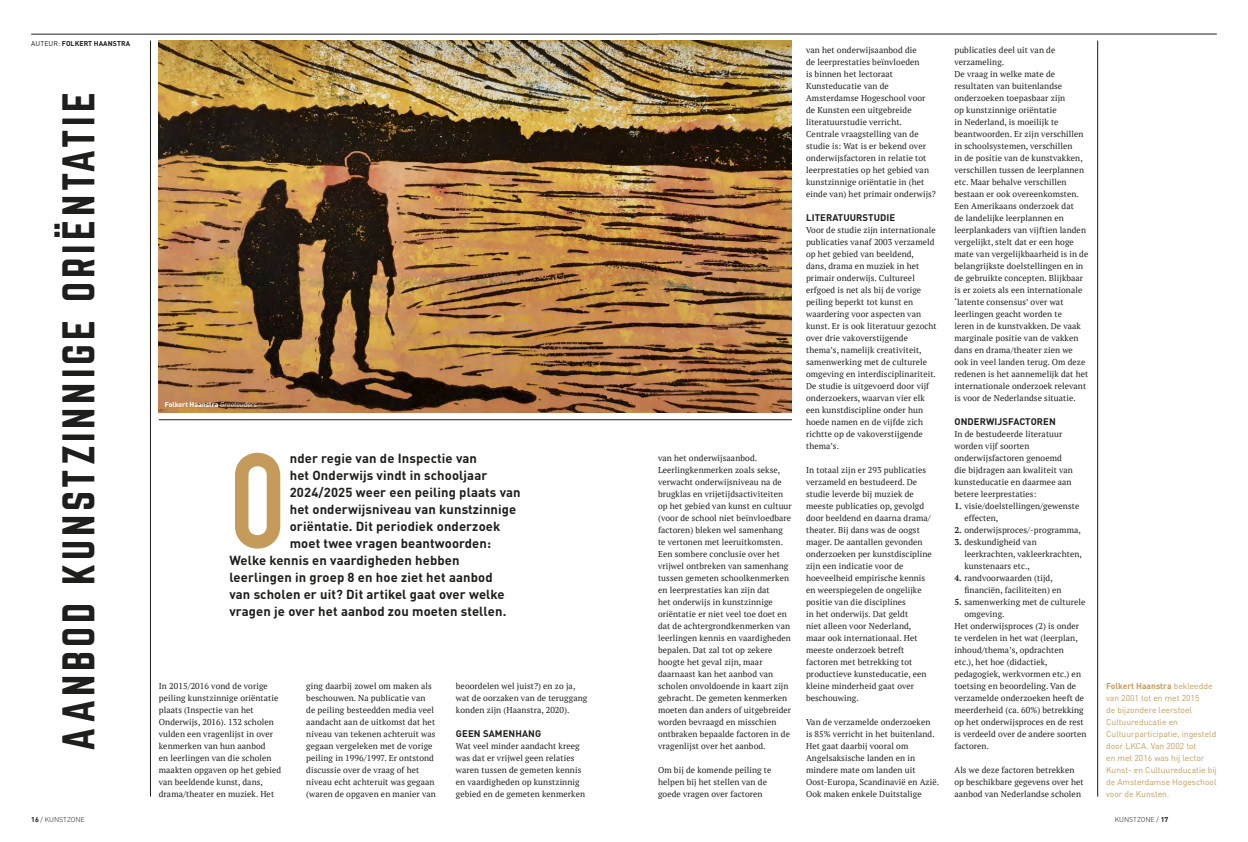
<style>
.page{position:relative;width:1248px;height:842px;background:#fff}
.page>*{position:absolute;margin:0;border:0;box-sizing:border-box;transform-origin:0 0}
.t1{font:700 132.4px "DIN Condensed";color:#c59b5c}
.t2{font:40px "Norwester";letter-spacing:.1em;color:#1e1e1c}
.t3{font:700 13px "DINOT";letter-spacing:.01em;color:#1e1e1c}
.t4{font:700 9.5px "DINOT";letter-spacing:.01em;color:#1e1e1c}
.t5{font:8.5px/12px "PT Serif";letter-spacing:.01em;color:#1e1e1c}
.t6{font:8.5px/12px "DINOT";color:#c59b5c}
.t7{font:700 7px "DINOT";color:#fff}
.t8{font:300 7px "DINOT";color:#1e1e1c}
.t9{font:700 7px "DINOT";letter-spacing:.01em;color:#1e1e1c}
.s1{font-weight:400}
.s2{font-weight:400;font-style:italic}
.s3{font-weight:700}
</style>
<div class="page">
<img style="left:159px;top:41px;width:632px;height:372px">
<hr style="left:1097px;top:41px;width:1px;height:756px;background:#1e1e1c">
<hr style="left:658px;top:34px;width:558px;height:1px;background:#1e1e1c">
<hr style="left:150px;top:41px;width:1px;height:756px;background:#1e1e1c">
<hr style="left:31px;top:34px;width:627px;height:1px;background:#1e1e1c">
<hr style="left:159px;top:420px;width:632px;height:1px;background:#1e1e1c">
<p class="t9" style="left:31px;top:38px;width:100px"><span class="s1">AUTEUR:</span> FOLKERT HAANSTRA</p>
<h2 class="t2" style="left:59px;top:751px;width:660px;rotate:-90deg">AANBOD KUNSTZINNIGE ORIENTATIE</h2>
<h2 class="t2" style="left:25px;top:239px;width:19px;rotate:-90deg">..</h2>
<p class="t7" style="left:165px;top:399px;width:94px">Folkert Haanstra <span class="s2">Grootouders</span></p>
<h1 class="t1" style="left:229px;top:412px;width:58px">O</h1>
<h3 class="t3" style="left:290px;top:448px;width:189px">nder regie van de Inspectie van</h3>
<h3 class="t3" style="left:290px;top:465px;width:199px">het Onderwijs vindt in schooljaar</h3>
<h3 class="t3" style="left:290px;top:482px;width:232px">2024/2025 weer een peiling plaats van</h3>
<h3 class="t3" style="left:290px;top:499px;width:228px">het onderwijsniveau van kunstzinnige</h3>
<h3 class="t3" style="left:290px;top:516px;width:212px">oriëntatie. Dit periodiek onderzoek</h3>
<h3 class="t3" style="left:290px;top:533px;width:203px">moet twee vragen beantwoorden:</h3>
<h3 class="t3" style="left:229px;top:550px;width:232px">Welke kennis en vaardigheden hebben</h3>
<h3 class="t3" style="left:229px;top:567px;width:265px">leerlingen in groep 8 en hoe ziet het aanbod</h3>
<h3 class="t3" style="left:229px;top:584px;width:277px">van scholen er uit? Dit artikel gaat over welke</h3>
<h3 class="t3" style="left:229px;top:601px;width:278px">vragen je over het aanbod zou moeten stellen.</h3>
<p class="t5" style="left:159px;top:679px;width:124px">In 2015/2016 vond de vorige peiling kunstzinnige oriëntatie plaats (Inspectie van het<br>Onderwijs, 2016). 132 scholen vulden een vragenlijst in over kenmerken van hun aanbod<br>en leerlingen van die scholen maakten opgaven op het gebied van beeldende kunst, dans, drama/theater en muziek. Het</p>
<p class="t5" style="left:306px;top:679px;width:131px">ging daarbij zowel om maken als beschouwen. Na publicatie van de peiling besteedden media veel aandacht aan de uitkomst dat het niveau van tekenen achteruit was gegaan vergeleken met de vorige peiling in 1996/1997. Er ontstond discussie over de vraag of het niveau echt achteruit was gegaan (waren de opgaven en manier van</p>
<p class="t5" style="left:456px;top:679px;width:133px">beoordelen wel juist?) en zo ja, wat de oorzaken van de teruggang konden zijn (Haanstra, 2020).</p>
<p class="t4" style="left:456px;top:726px;width:87px">GEEN SAMENHANG</p>
<p class="t5" style="left:456px;top:739px;width:131px">Wat veel minder aandacht kreeg was dat er vrijwel geen relaties waren tussen de gemeten kennis en vaardigheden op kunstzinnig gebied en de gemeten kenmerken</p>
<p class="t5" style="left:658px;top:451px;width:135px">van het onderwijsaanbod.<br>Leerlingkenmerken zoals sekse, verwacht onderwijsniveau na de brugklas en vrijetijdsactiviteiten op het gebied van kunst en cultuur (voor de school niet beïnvloedbare factoren) bleken wel samenhang te vertonen met leeruitkomsten.<br>Een sombere conclusie over het vrijwel ontbreken van samenhang tussen gemeten schoolkenmerken en leerprestaties kan zijn dat<br>het onderwijs in kunstzinnige oriëntatie er niet veel toe doet en dat de achtergrondkenmerken van leerlingen kennis en vaardigheden bepalen. Dat zal tot op zekere hoogte het geval zijn, maar daarnaast kan het aanbod van scholen onvoldoende in kaart zijn gebracht. De gemeten kenmerken moeten dan anders of uitgebreider worden bevraagd en misschien ontbraken bepaalde factoren in de vragenlijst over het aanbod.</p>
<p class="t5" style="left:658px;top:763px;width:115px">Om bij de komende peiling te helpen bij het stellen van de goede vragen over factoren</p>
<p class="t5" style="left:806px;top:43px;width:131px">van het onderwijsaanbod die<br>de leerprestaties beïnvloeden<br>is binnen het lectoraat<br>Kunsteducatie van de<br>Amsterdamse Hogeschool voor de Kunsten een uitgebreide literatuurstudie verricht.<br>Centrale vraagstelling van de studie is: Wat is er bekend over onderwijsfactoren in relatie tot leerprestaties op het gebied van kunstzinnige oriëntatie in (het einde van) het primair onderwijs?</p>
<p class="t4" style="left:806px;top:210px;width:91px">LITERATUURSTUDIE</p>
<p class="t5" style="left:806px;top:223px;width:132px">Voor de studie zijn internationale publicaties vanaf 2003 verzameld op het gebied van beeldend,<br>dans, drama en muziek in het primair onderwijs. Cultureel erfgoed is net als bij de vorige peiling beperkt tot kunst en waardering voor aspecten van kunst. Er is ook literatuur gezocht over drie vakoverstijgende thema’s, namelijk creativiteit, samenwerking met de culturele omgeving en interdisciplinariteit.<br>De studie is uitgevoerd door vijf onderzoekers, waarvan vier elk een kunstdiscipline onder hun hoede namen en de vijfde zich richtte op de vakoverstijgende thema’s.</p>
<p class="t5" style="left:806px;top:463px;width:127px">In totaal zijn er 293 publicaties verzameld en bestudeerd. De studie leverde bij muziek de meeste publicaties op, gevolgd door beeldend en daarna drama/ theater. Bij dans was de oogst mager. De aantallen gevonden onderzoeken per kunstdiscipline zijn een indicatie voor de hoeveelheid empirische kennis en weerspiegelen de ongelijke positie van die disciplines<br>in het onderwijs. Dat geldt<br>niet alleen voor Nederland, maar ook internationaal. Het meeste onderzoek betreft factoren met betrekking tot productieve kunsteducatie, een kleine minderheid gaat over beschouwing.</p>
<p class="t5" style="left:806px;top:716px;width:135px">Van de verzamelde onderzoeken<br>is 85% verricht in het buitenland.<br>Het gaat daarbij vooral om<br>Angelsaksische landen en in mindere mate om landen uit<br>Oost-Europa, Scandinavië en Azië.<br>Ook maken enkele Duitstalige</p>
<p class="t5" style="left:954px;top:44px;width:135px">publicaties deel uit van de verzameling.<br>De vraag in welke mate de resultaten van buitenlandse onderzoeken toepasbaar zijn<br>op kunstzinnige oriëntatie<br>in Nederland, is moeilijk te beantwoorden. Er zijn verschillen in schoolsystemen, verschillen<br>in de positie van de kunstvakken, verschillen tussen de leerplannen etc. Maar behalve verschillen bestaan er ook overeenkomsten.<br>Een Amerikaans onderzoek dat<br>de landelijke leerplannen en leerplankaders van vijftien landen vergelijkt, stelt dat er een hoge mate van vergelijkbaarheid is in de belangrijkste doelstellingen en in de gebruikte concepten. Blijkbaar is er zoiets als een internationale ‘latente consensus’ over wat leerlingen geacht worden te<br>leren in de kunstvakken. De vaak marginale positie van de vakken dans en drama/theater zien we ook in veel landen terug. Om deze redenen is het aannemelijk dat het internationale onderzoek relevant is voor de Nederlandse situatie.</p>
<p class="t4" style="left:954px;top:414px;width:103px">ONDERWIJSFACTOREN</p>
<p class="t5" style="left:954px;top:427px;width:120px">In de bestudeerde literatuur worden vijf soorten onderwijsfactoren genoemd die bijdragen aan kwaliteit van kunsteducatie en daarmee aan betere leerprestaties:</p>
<p class="t5" style="left:964px;top:499px;width:116px;text-indent:-10px"><span class="s3">1.</span> visie/doelstellingen/gewenste effecten,</p>
<p class="t5" style="left:954px;top:523px;width:128px"><span class="s3">2.</span> onderwijsproces/-programma,</p>
<p class="t5" style="left:964px;top:535px;width:119px;text-indent:-10px"><span class="s3">3.</span> deskundigheid van leerkrachten, vakleerkrachten, kunstenaars etc.,</p>
<p class="t5" style="left:964px;top:571px;width:99px;text-indent:-10px"><span class="s3">4.</span> randvoorwaarden (tijd, financiën, faciliteiten) en</p>
<p class="t5" style="left:954px;top:595px;width:132px"><span class="s3">5.</span> samenwerking met de culturele</p>
<p class="t5" style="left:964px;top:607px;width:42px">omgeving.</p>
<p class="t5" style="left:954px;top:619px;width:126px">Het onderwijsproces (2) is onder</p>
<p class="t5" style="left:954px;top:631px;width:125px">te verdelen in het wat (leerplan,</p>
<p class="t5" style="left:954px;top:643px;width:111px">inhoud/thema’s, opdrachten</p>
<p class="t5" style="left:954px;top:655px;width:95px">etc.), het hoe (didactiek,</p>
<p class="t5" style="left:954px;top:667px;width:128px">pedagogiek, werkvormen etc.) en</p>
<p class="t5" style="left:954px;top:679px;width:123px">toetsing en beoordeling. Van de</p>
<p class="t5" style="left:954px;top:691px;width:131px">verzamelde onderzoeken heeft de</p>
<p class="t5" style="left:954px;top:703px;width:131px">meerderheid (ca. 60%) betrekking</p>
<p class="t5" style="left:954px;top:715px;width:131px">op het onderwijsproces en de rest</p>
<p class="t5" style="left:954px;top:727px;width:134px">is verdeeld over de andere soorten</p>
<p class="t5" style="left:954px;top:739px;width:36px">factoren.</p>
<p class="t5" style="left:954px;top:763px;width:131px">Als we deze factoren betrekken op beschikbare gegevens over het aanbod van Nederlandse scholen</p>
<p class="t6" style="left:1106px;top:679px;width:112px"><span class="s3">Folkert Haanstra</span> bekleedde van 2001 tot en met 2015<br>de bijzondere leerstoel<br>Cultuureducatie en<br>Cultuurparticipatie, ingesteld door LKCA. Van 2002 tot<br>en met 2016 was hij lector<br>Kunst- en Cultuureducatie bij de Amsterdamse Hogeschool voor de Kunsten.</p>
<p class="t8" style="left:31px;top:814px;width:55px"><span class="s3">16</span> / KUNSTZONE</p>
<p class="t8" style="left:1114px;top:814px;width:55px">KUNSTZONE / <span class="s3">17</span></p>
</div>
